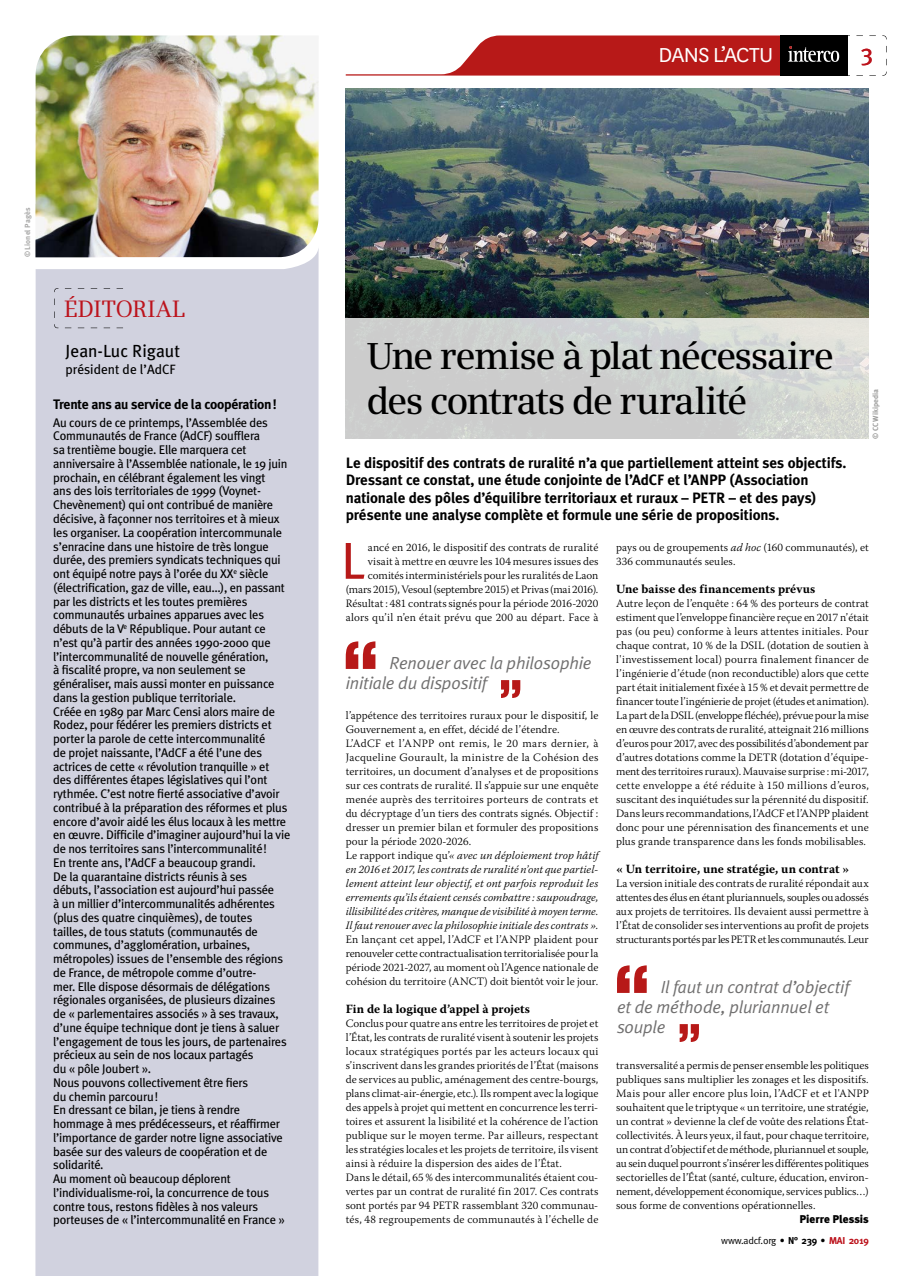
<style>
.page{position:relative;width:922px;height:1276px;background:#fff}
.page>*{position:absolute;margin:0;border:0;box-sizing:border-box;transform-origin:0 0}
.t1{font:51.88px "Meta Plus";color:#b71918}
.t2{font:600 37.5px/45px "Siemens Serif";letter-spacing:-.045em;color:#000}
.t3{font:23.75px "Siemens Serif";letter-spacing:.005em;color:#bc131c}
.t4{font:23.75px "Meta Plus";color:#bc131c}
.t5{font:23.62px "National";letter-spacing:-.025em;color:#fff}
.t6{font:italic 17.5px/20px "Meta Plus Normal";letter-spacing:-.01em;color:#706f6f}
.t7{font:17.5px "Meta Plus";color:#000}
.t8{font:700 15px/17.5px "Meta Plus";letter-spacing:-.01em;color:#000}
.t9{font:700 13.75px "Meta Plus";letter-spacing:-.02em;color:#000}
.t10{font:13.5px "Meta Plus";color:#000}
.t11{font:12.5px/13.8px "Meta Plus";letter-spacing:-.02em;color:#000}
.t12{font:700 12.5px "Warnock Pro";color:#000}
.t13{font:300 11.25px/14px "Warnock Pro";letter-spacing:.005em;color:#000;text-align:justify}
.t14{font:900 11.25px "Meta Plus";letter-spacing:.005em;color:#000}
.t15{font:10px "Meta";letter-spacing:-.015em;color:#000}
.t16{font:700 7.5px "Meta Plus";color:#9d9d9c}
.t17{font:700 7.5px "Meta Plus";letter-spacing:.02em;color:#a8a8a7}
.s1{font-style:italic}
.s2{font-weight:700}
.s3{font-weight:700;color:#bc131c}
</style>
<div class="page">
<div style="left:35px;top:257px;width:283px;height:1019px;background:#d1d2df"></div>
<img style="left:345px;top:89px;width:523px;height:229px">
<div style="left:345px;top:318px;width:523px;height:120px;background:linear-gradient(to right,#c9c9ca,#d9dcd7)"></div>
<svg style="left:345px;top:641px;width:30px;height:28px"></svg>
<svg style="left:501px;top:680px;width:19px;height:18px"></svg>
<svg style="left:617px;top:965px;width:29px;height:28px"></svg>
<svg style="left:679px;top:1024px;width:19px;height:18px"></svg>
<img style="left:35px;top:35px;width:283px;height:222px">
<div style="left:54px;top:288px;width:69px;height:30px;background:#d1d2df"></div>
<svg style="left:54px;top:324px;width:69px;height:4px"></svg>
<svg style="left:345px;top:35px;width:541px;height:41px"></svg>
<h3 class="t5" style="left:658px;top:40px;width:116px">DANS L’ACTU</h3>
<h3 class="t4" style="left:860px;top:39px;width:14px">3</h3>
<p class="t17" style="left:23px;top:257px;width:52px;rotate:-90deg">© Lionel Pagès</p>
<h3 class="t3" style="left:64px;top:296px;width:123px">ÉDITORIAL</h3>
<h3 class="t7" style="left:66px;top:340px;width:116px">Jean-Luc Rigaut</h3>
<p class="t10" style="left:66px;top:362px;width:111px">président de l’AdCF</p>
<p class="t9" style="left:53px;top:397px;width:225px">Trente ans au service de la coopération !</p>
<p class="t11" style="left:53px;top:415px;width:239px">Au cours de ce printemps, l’Assemblée des Communautés de France (AdCF) soufflera<br>sa trentième bougie. Elle marquera cet anniversaire à l’Assemblée nationale, le 19 juin prochain, en célébrant également les vingt<br>ans des lois territoriales de 1999 (Voynet-Chevènement) qui ont contribué de manière décisive, à façonner nos territoires et à mieux les organiser. La coopération intercommunale s’enracine dans une histoire de très longue durée, des premiers syndicats techniques qui ont équipé notre pays à l’orée du XX<sup>e</sup> siècle (électrification, gaz de ville, eau…), en passant par les districts et les toutes premières communautés urbaines apparues avec les débuts de la V<sup>e</sup> République. Pour autant ce n’est qu’à partir des années 1990-2000 que l’intercommunalité de nouvelle génération,<br>à fiscalité propre, va non seulement se généraliser, mais aussi monter en puissance dans la gestion publique territoriale.<br>Créée en 1989 par Marc Censi alors maire de Rodez, pour fédérer les premiers districts et porter la parole de cette intercommunalité<br>de projet naissante, l’AdCF a été l’une des actrices de cette « révolution tranquille » et des différentes étapes législatives qui l’ont rythmée. C’est notre fierté associative d’avoir contribué à la préparation des réformes et plus encore d’avoir aidé les élus locaux à les mettre en œuvre. Difficile d’imaginer aujourd’hui la vie de nos territoires sans l’intercommunalité!<br>En trente ans, l’AdCF a beaucoup grandi.<br>De la quarantaine districts réunis à ses<br>débuts, l’association est aujourd’hui passée<br>à un millier d’intercommunalités adhérentes (plus des quatre cinquièmes), de toutes<br>tailles, de tous statuts (communautés de communes, d’agglomération, urbaines, métropoles) issues de l’ensemble des régions de France, de métropole comme d’outre-<br>mer. Elle dispose désormais de délégations régionales organisées, de plusieurs dizaines de « parlementaires associés » à ses travaux, d’une équipe technique dont je tiens à saluer l’engagement de tous les jours, de partenaires précieux au sein de nos locaux partagés<br>du « pôle Joubert ».<br>Nous pouvons collectivement être fiers<br>du chemin parcouru!<br>En dressant ce bilan, je tiens à rendre hommage à mes prédécesseurs, et réaffirmer l’importance de garder notre ligne associative basée sur des valeurs de coopération et de solidarité.<br>Au moment où beaucoup déplorent l’individualisme-roi, la concurrence de tous contre tous, restons fidèles à nos valeurs porteuses de « l’intercommunalité en France »</p>
<h2 class="t2" style="left:366px;top:334px;width:469px">Une remise à plat nécessaire des contrats de ruralité</h2>
<p class="t16" style="left:871px;top:439px;width:52px;rotate:-90deg">© CC Wikipedia</p>
<p class="t8" style="left:345px;top:454px;width:502px">Le dispositif des contrats de ruralité n’a que partiellement atteint ses objectifs.<br>Dressant ce constat, une étude conjointe de l’AdCF et l’ANPP (Association nationale des pôles d’équilibre territoriaux et ruraux – PETR – et des pays) présente une analyse complète et formule une série de propositions.</p>
<h1 class="t1" style="left:341px;top:531px;width:26px">L</h1>
<p class="t13" style="left:616px;top:540px;width:254px">pays ou de groupements <span class="s1">ad hoc</span> (160 communautés), et<br>336 communautés seules.</p>
<p class="t12" style="left:616px;top:581px;width:201px">Une baisse des financements prévus</p>
<p class="t13" style="left:616px;top:596px;width:254px">Autre leçon de l’enquête : 64 % des porteurs de contrat estiment que l’enveloppe financière reçue en 2017 n’était pas (ou peu) conforme à leurs attentes initiales. Pour chaque contrat, 10 % de la DSIL (dotation de soutien à l'investissement local) pourra finalement financer de l’ingénierie d’étude (non reconductible) alors que cette part était initialement fixée à 15 % et devait permettre de financer toute l’ingénierie de projet (études et animation).<br>La part de la DSIL (enveloppe fléchée), prévue pour la mise en œuvre des contrats de ruralité, atteignait 216 millions d’euros pour 2017, avec des possibilités d’abondement par d’autres dotations comme la DETR (dotation d’équipe&shy;ment des territoires ruraux). Mauvaise surprise : mi-2017, cette enveloppe a été réduite à 150 millions d’euros, suscitant des inquiétudes sur la pérennité du dispositif.<br>Dans leurs recommandations, l’AdCF et l’ANPP plaident donc pour une pérennisation des financements et une plus grande transparence dans les fonds mobilisables.</p>
<p class="t12" style="left:616px;top:861px;width:234px">« Un territoire, une stratégie, un contrat »</p>
<p class="t13" style="left:616px;top:876px;width:254px">La version initiale des contrats de ruralité répondait aux attentes des élus en étant pluriannuels, souples ou adossés aux projets de territoires. Ils devaient aussi permettre à l’État de consolider ses interventions au profit de projets structurants portés par les PETR et les communautés. Leur</p>
<p class="t13" style="left:345px;top:540px;width:254px;text-align:right">ancé en 2016, le dispositif des contrats de ruralité visait à mettre en œuvre les 104 mesures issues des comités interministériels pour les ruralités de Laon (mars 2015), Vesoul (septembre 2015) et Privas (mai 2016).<br>Résultat : 481 contrats signés pour la période 2016-2020 alors qu’il n’en était prévu que 200 au départ. Face à</p>
<h3 class="t6" style="left:345px;top:652px;width:247px;text-indent:44px">Renouer avec la philosophie initiale du dispositif</h3>
<p class="t13" style="left:345px;top:708px;width:254px;text-align:left">l’appétence des territoires ruraux pour le dispositif, le Gouvernement a, en effet, décidé de l’étendre.<br>L’AdCF et l’ANPP ont remis, le 20 mars dernier, à Jacqueline Gourault, la ministre de la Cohésion des territoires, un document d’analyses et de propositions sur ces contrats de ruralité. Il s’appuie sur une enquête menée auprès des territoires porteurs de contrats et du décryptage d’un tiers des contrats signés. Objectif : dresser un premier bilan et formuler des propositions pour la période 2020-2026.<br>Le rapport indique qu’<span class="s1">« avec un déploiement trop hâtif en 2016 et 2017, les contrats de ruralité n’ont que partiel&shy;lement atteint leur objectif, et ont parfois reproduit les errements qu’ils étaient censés combattre : saupoudrage, illisibilité des critères, manque de visibilité à moyen terme.<br>Il faut renouer avec la philosophie initiale des contrats ».</span></p>
<p class="t13" style="left:345px;top:932px;width:254px">En lançant cet appel, l’AdCF et l’ANPP plaident pour renouveler cette contractualisation territorialisée pour la période 2021-2027, au moment où l’Agence nationale de cohésion du territoire (ANCT) doit bientôt voir le jour.</p>
<p class="t12" style="left:345px;top:1001px;width:186px">Fin de la logique d’appel à projets</p>
<p class="t13" style="left:345px;top:1016px;width:254px;text-align:left">Conclus pour quatre ans entre les territoires de projet et l’État, les contrats de ruralité visent à soutenir les projets locaux stratégiques portés par les acteurs locaux qui s’inscrivent dans les grandes priorités de l’État (maisons de services au public, aménagement des centre-bourgs, plans climat-air-énergie, etc.). Ils rompent avec la logique des appels à projet qui mettent en concurrence les terri&shy;toires et assurent la lisibilité et la cohérence de l’action publique sur le moyen terme. Par ailleurs, respectant les stratégies locales et les projets de territoire, ils visent ainsi à réduire la dispersion des aides de l’État.<br>Dans le détail, 65 % des intercommunalités étaient cou&shy;vertes par un contrat de ruralité fin 2017. Ces contrats sont portés par 94 PETR rassemblant 320 communau&shy;tés, 48 regroupements de communautés à l’échelle de</p>
<h3 class="t6" style="left:617px;top:976px;width:234px;text-indent:44px">Il faut un contrat d’objectif et de méthode, pluriannuel et souple</h3>
<p class="t13" style="left:616px;top:1058px;width:254px">transversalité a permis de penser ensemble les politiques publiques sans multiplier les zonages et les dispositifs.<br>Mais pour aller encore plus loin, l’AdCF et et l'ANPP souhaitent que le triptyque « un territoire, une stratégie, un contrat » devienne la clef de voûte des relations État&shy;collectivités. À leurs yeux, il faut, pour chaque territoire, un contrat d’objectif et de méthode, pluriannuel et souple, au sein duquel pourront s’insérer les différentes politiques sectorielles de l’État (santé, culture, éducation, environ&shy;nement, développement économique, services publics…) sous forme de conventions opérationnelles.</p>
<p class="t14" style="left:799px;top:1212px;width:71px">Pierre Plessis</p>
<p class="t15" style="left:721px;top:1234px;width:149px">www.adcf.org <span class="s2">• N° 239 •</span> <span class="s3">MAI 2019</span></p>
</div>
